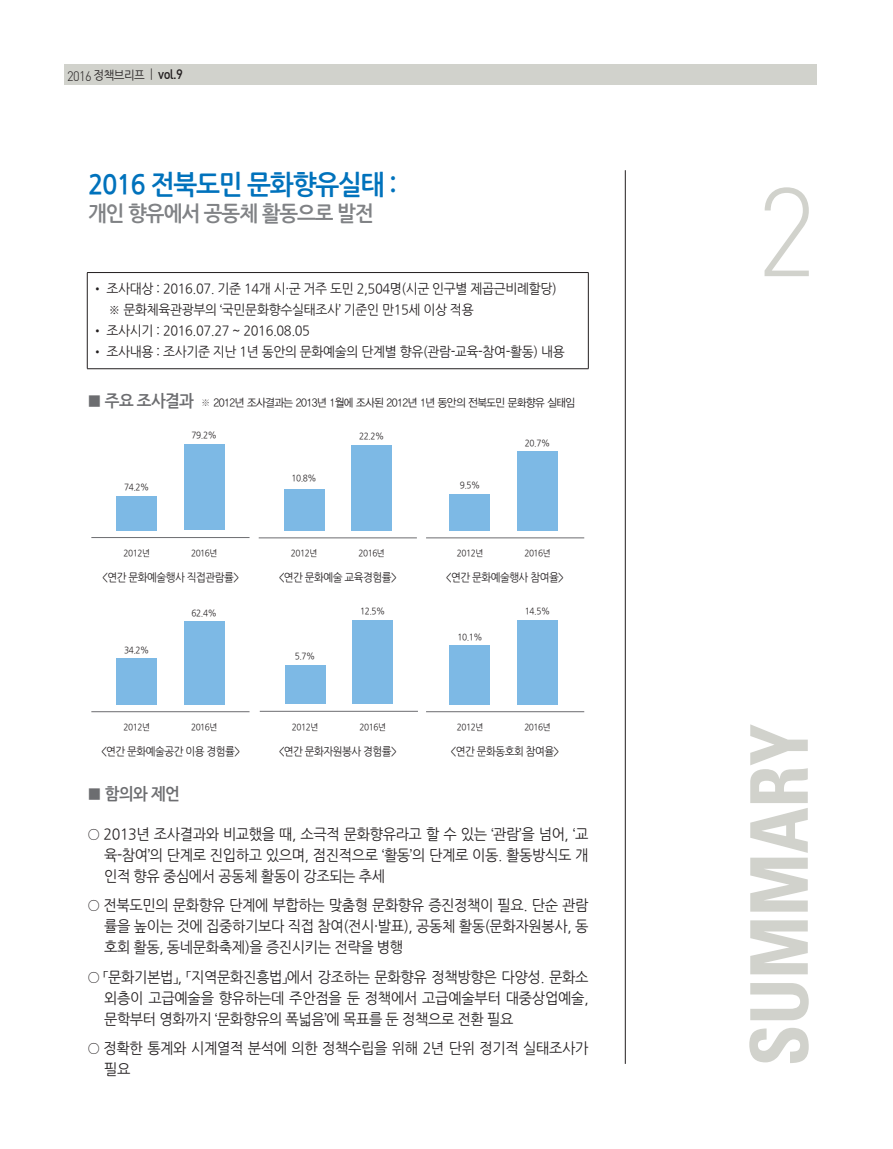
<style>
.page{position:relative;width:893px;height:1149px;background:#fff}
.page>*{position:absolute;margin:0;border:0;box-sizing:border-box;transform-origin:0 0}
.t1{font:123.6px "Dinlig";color:#d1d2cc;scale:.95 1}
.t2{font:79.65px "Univeconbol";letter-spacing:-.005em;color:#d1d2cc;scale:.95 1}
.t3{font:26.85px "Nanum Gothic OTF Bold";letter-spacing:-.05em;color:#0072bc;scale:.95 1}
.t4{font:21px "Nanum Gothic OTF Bold";letter-spacing:-.05em;color:#808285;scale:.95 1}
.t5{font:16.5px "Nanum Gothic OTF Bold";letter-spacing:-.04em;color:#6c6d70;scale:.95 1}
.t6{font:15px/21px "Nanum Gothic OTF";letter-spacing:-.03em;color:#231f20;text-align:justify;scale:.95 1}
.t7{font:13.5px/21px "Nanum Gothic OTF";letter-spacing:-.03em;color:#231f20;scale:.95 1}
.t8{font:13.5px "Dinlig";color:#231f20;scale:.95 1}
.t9{font:11.25px "Nanum Gothic OTF";letter-spacing:-.05em;color:#231f20;scale:.93 1}
.t10{font:11.25px "YDVYGO Std 32";letter-spacing:-.05em;color:#231f20;scale:.93 1}
.t11{font:9px "Nanum Gothic OTF";letter-spacing:-.05em;color:#231f20;scale:.93 1}
.s1{font-family:"Nanum Gothic OTF";font-size:12px}
.s2{font-family:"Dinmed"}
.s3{font-family:"YDVY Mj O Std 115"}
</style>
<div class="page">
<hr style="left:625px;top:170px;width:1px;height:893px;background:#231f20">
<div style="left:64px;top:64px;width:752px;height:20px;background:#d1d2cc"></div>
<hr style="left:87px;top:272px;width:501px;height:1px;background:#231f20">
<hr style="left:87px;top:368px;width:501px;height:1px;background:#231f20">
<hr style="left:87px;top:273px;width:1px;height:95px;background:#231f20">
<hr style="left:588px;top:273px;width:1px;height:95px;background:#231f20">
<div style="left:116px;top:496px;width:41px;height:34px;background:#7db9e5"></div>
<div style="left:184px;top:444px;width:40px;height:86px;background:#7db9e5"></div>
<hr style="left:91px;top:537px;width:159px;height:1px;background:#6c6d70">
<div style="left:284px;top:489px;width:40px;height:41px;background:#7db9e5"></div>
<div style="left:351px;top:444px;width:41px;height:86px;background:#7db9e5"></div>
<hr style="left:259px;top:537px;width:158px;height:1px;background:#6c6d70">
<div style="left:450px;top:494px;width:40px;height:36px;background:#7db9e5"></div>
<div style="left:517px;top:451px;width:41px;height:79px;background:#7db9e5"></div>
<hr style="left:426px;top:537px;width:158px;height:1px;background:#6c6d70">
<div style="left:116px;top:658px;width:41px;height:46px;background:#7db9e5"></div>
<div style="left:184px;top:620px;width:40px;height:84px;background:#7db9e5"></div>
<hr style="left:91px;top:711px;width:159px;height:1px;background:#6c6d70">
<div style="left:450px;top:644px;width:40px;height:60px;background:#7db9e5"></div>
<div style="left:517px;top:619px;width:41px;height:85px;background:#7db9e5"></div>
<hr style="left:426px;top:711px;width:158px;height:1px;background:#6c6d70">
<div style="left:285px;top:665px;width:40px;height:38px;background:#7db9e5"></div>
<div style="left:352px;top:620px;width:41px;height:83px;background:#7db9e5"></div>
<hr style="left:260px;top:710px;width:158px;height:1px;background:#6c6d70">
<p class="t8" style="left:67px;top:67px;width:123px">2016 <span class="s1">정책브리프</span> | <span class="s2">vol.9</span></p>
<h3 class="t3" style="left:88px;top:170px;width:327px">2016 전북도민 문화향유실태 :</h3>
<h3 class="t4" style="left:88px;top:202px;width:302px">개인 향유에서 공동체 활동으로 발전</h3>
<p class="t7" style="left:109px;top:278px;width:473px;text-indent:-17px">• 조사대상 : 2016.07. 기준 14개 시·군 거주 도민 2,504명(시군 인구별 제곱근비례할당) ※ 문화체육관광부의 ‘국민문화향수실태조사’ 기준인 만15세 이상 적용</p>
<p class="t7" style="left:92px;top:320px;width:231px">• 조사시기 : 2016.07.27 ~ 2016.08.05</p>
<p class="t7" style="left:92px;top:341px;width:500px">• 조사내용 : 조사기준 지난 1년 동안의 문화예술의 단계별 향유(관람-교육-참여-활동) 내용</p>
<p class="t5" style="left:87px;top:392px;width:114px">■ 주요 조사결과</p>
<p class="t10" style="left:201px;top:397px;width:404px"><span class="s3">※</span> 2012년 조사결과는 2013년 1월에 조사된 2012년 1년 동안의 전북도민 문화향유 실태임</p>
<p class="t11" style="left:192px;top:430px;width:29px">79.2%</p>
<p class="t11" style="left:359px;top:430px;width:29px">22.2%</p>
<p class="t11" style="left:525px;top:438px;width:29px">20.7%</p>
<p class="t11" style="left:124px;top:482px;width:29px">74.2%</p>
<p class="t11" style="left:291px;top:472px;width:29px">10.8%</p>
<p class="t11" style="left:460px;top:479px;width:24px">9.5%</p>
<p class="t11" style="left:123px;top:547px;width:30px">2012년</p>
<p class="t11" style="left:191px;top:547px;width:30px">2016년</p>
<p class="t11" style="left:291px;top:547px;width:30px">2012년</p>
<p class="t11" style="left:358px;top:547px;width:30px">2016년</p>
<p class="t11" style="left:457px;top:547px;width:30px">2012년</p>
<p class="t11" style="left:524px;top:547px;width:30px">2016년</p>
<p class="t9" style="left:102px;top:570px;width:149px">&lt;연간 문화예술행사 직접관람률&gt;</p>
<p class="t9" style="left:279px;top:570px;width:129px">&lt;연간 문화예술 교육경험률&gt;</p>
<p class="t9" style="left:446px;top:570px;width:129px">&lt;연간 문화예술행사 참여율&gt;</p>
<p class="t11" style="left:192px;top:607px;width:29px">62.4%</p>
<p class="t11" style="left:360px;top:605px;width:29px">12.5%</p>
<p class="t11" style="left:525px;top:605px;width:29px">14.5%</p>
<p class="t11" style="left:457px;top:631px;width:29px">10.1%</p>
<p class="t11" style="left:124px;top:644px;width:29px">34.2%</p>
<p class="t11" style="left:295px;top:650px;width:24px">5.7%</p>
<p class="t11" style="left:123px;top:721px;width:30px">2012년</p>
<p class="t11" style="left:191px;top:721px;width:30px">2016년</p>
<p class="t11" style="left:292px;top:721px;width:30px">2012년</p>
<p class="t11" style="left:359px;top:721px;width:30px">2016년</p>
<p class="t11" style="left:457px;top:721px;width:30px">2012년</p>
<p class="t11" style="left:524px;top:721px;width:30px">2016년</p>
<p class="t9" style="left:101px;top:744px;width:151px">&lt;연간 문화예술공간 이용 경험률&gt;</p>
<p class="t9" style="left:279px;top:744px;width:129px">&lt;연간 문화자원봉사 경험률&gt;</p>
<p class="t9" style="left:450px;top:744px;width:119px">&lt;연간 문화동호회 참여율&gt;</p>
<p class="t5" style="left:87px;top:785px;width:99px">■ 함의와 제언</p>
<p class="t6" style="left:104px;top:822px;width:511px;text-indent:-17px">○ 2013년 조사결과와 비교했을 때, 소극적 문화향유라고 할 수 있는 ‘관람’을 넘어, ‘교 육-참여’의 단계로 진입하고 있으며, 점진적으로 ‘활동’의 단계로 이동. 활동방식도 개 인적 향유 중심에서 공동체 활동이 강조되는 추세</p>
<p class="t6" style="left:104px;top:894px;width:511px;text-indent:-17px">○ 전북도민의 문화향유 단계에 부합하는 맞춤형 문화향유 증진정책이 필요. 단순 관람 률을 높이는 것에 집중하기보다 직접 참여(전시·발표), 공동체 활동(문화자원봉사, 동 호회 활동, 동네문화축제)을 증진시키는 전략을 병행</p>
<p class="t6" style="left:104px;top:965px;width:512px;text-indent:-17px">○ 「문화기본법」, 「지역문화진흥법」에서 강조하는 문화향유 정책방향은 다양성. 문화소 외층이 고급예술을 향유하는데 주안점을 둔 정책에서 고급예술부터 대중상업예술, 문학부터 영화까지 ‘문화향유의 폭넓음’에 목표를 둔 정책으로 전환 필요</p>
<p class="t6" style="left:104px;top:1037px;width:511px;text-indent:-17px">○ 정확한 통계와 시계열적 분석에 의한 정책수립을 위해 2년 단위 정기적 실태조사가 필요</p>
<h1 class="t1" style="left:756px;top:155px;width:65px">2</h1>
<h2 class="t2" style="left:731px;top:1066px;width:362px;rotate:-90deg">SUMMARY</h2>
</div>
